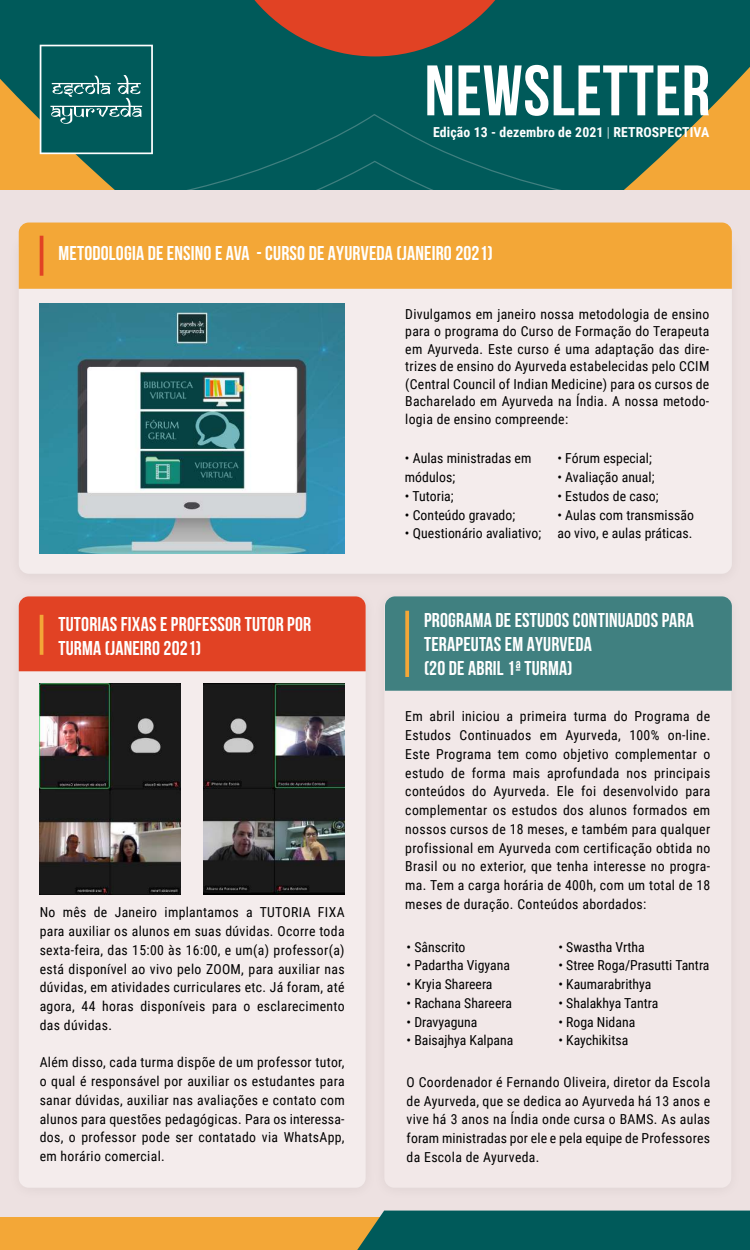
<style>
.page{position:relative;width:750px;height:1250px;background:#ede1e1}
.page>*{position:absolute;margin:0;border:0;box-sizing:border-box;transform-origin:0 0}
.t1{font:700 71.25px "Bebas Neue";letter-spacing:.01em;color:#fff}
.t2{font:700 20px/24px "Bebas Neue";letter-spacing:.01em;color:#fff}
.t3{font:13.75px/18.8px "Roboto Condensed";letter-spacing:.005em;color:#000;text-align:justify}
.t4{font:700 13.75px "Roboto Condensed";letter-spacing:.01em;color:#fff}
.s1{font-weight:300}
</style>
<div class="page">
<div style="left:0;top:1218px;width:414px;height:32px;background:#f3a737"></div>
<div style="left:357px;top:1211px;width:393px;height:39px;background:#005a5a"></div>
<div style="left:384px;top:596px;width:347px;height:592px;background:#f2e8e8;border-radius:10px"></div>
<div style="left:19px;top:238px;width:713px;height:336px;background:#f4ecec;border-radius:10px"></div>
<div style="left:19px;top:596px;width:347px;height:592px;background:#f4ecec;border-radius:10px"></div>
<div style="left:19px;top:223px;width:713px;height:66px;background:#f3a737"></div>
<div style="left:19px;top:596px;width:347px;height:75px;background:#e14224"></div>
<div style="left:385px;top:596px;width:347px;height:95px;background:#408080"></div>
<svg style="left:0;top:0;width:750px;height:190px;background:#286155"></svg>
<hr style="left:40px;top:615px;width:3px;height:40px;background:#f3a737">
<hr style="left:40px;top:236px;width:3px;height:40px;background:#e14224">
<svg style="left:405px;top:611px;width:4px;height:66px"></svg>
<img style="left:40px;top:684px;width:141px;height:211px">
<img style="left:204px;top:684px;width:141px;height:211px">
<img style="left:40px;top:304px;width:305px;height:250px">
<h1 class="t1" style="left:425px;top:52px;width:287px">NEWSLETTER</h1>
<p class="t4" style="left:433px;top:122px;width:278px">Edição 13 - dezembro de 2021 <span class="s1">|</span> RETROSPECTIVA</p>
<h2 class="t2" style="left:58px;top:241px;width:436px">METODOLOGIA DE ENSINO E AVA - CURSO DE AYURVEDA (JANEIRO 2021)</h2>
<p class="t3" style="left:405px;top:304px;width:306px;line-height:17.5px">Divulgamos em janeiro nossa metodologia de ensino para o programa do Curso de Formação do Terapeuta em Ayurveda. Este curso é uma adaptação das dire&shy;trizes de ensino do Ayurveda estabelecidas pelo CCIM (Central Council of Indian Medicine) para os cursos de Bacharelado em Ayurveda na Índia. A nossa metodo&shy;logia de ensino compreende:</p>
<h2 class="t2" style="left:58px;top:612px;width:254px">TUTORIAS FIXAS E PROFESSOR TUTOR POR<br>TURMA (JANEIRO 2021)</h2>
<p class="t3" style="left:40px;top:903px;width:307px">No mês de Janeiro implantamos a TUTORIA FIXA para auxiliar os alunos em suas dúvidas. Ocorre toda sexta-feira, das 15:00 às 16:00, e um(a) professor(a) está disponível ao vivo pelo ZOOM, para auxiliar nas dúvidas, em atividades curriculares etc. Já foram, até agora, 44 horas disponíveis para o esclarecimento das dúvidas.</p>
<p class="t3" style="left:40px;top:1053px;width:307px">Além disso, cada turma dispõe de um professor tutor, o qual é responsável por auxiliar os estudantes para sanar dúvidas, auxiliar nas avaliações e contato com alunos para questões pedagógicas. Para os interessa&shy;dos, o professor pode ser contatado via WhatsApp, em horário comercial.</p>
<p class="t3" style="left:405px;top:449px;width:128px">• Aulas ministradas em módulos;</p>
<p class="t3" style="left:405px;top:486px;width:50px">• Tutoria;</p>
<p class="t3" style="left:405px;top:505px;width:112px">• Conteúdo gravado;</p>
<p class="t3" style="left:405px;top:524px;width:138px">• Questionário avaliativo;</p>
<p class="t3" style="left:557px;top:449px;width:96px">• Fórum especial;</p>
<p class="t3" style="left:557px;top:467px;width:99px">• Avaliação anual;</p>
<p class="t3" style="left:557px;top:486px;width:103px">• Estudos de caso;</p>
<p class="t3" style="left:557px;top:505px;width:138px">• Aulas com transmissão ao vivo, e aulas práticas.</p>
<h2 class="t2" style="left:424px;top:608px;width:271px">PROGRAMA DE ESTUDOS CONTINUADOS PARA<br>TERAPEUTAS EM AYURVEDA<br>(20 DE ABRIL 1ª TURMA)</h2>
<p class="t3" style="left:405px;top:707px;width:307px">Em abril iniciou a primeira turma do Programa de Estudos Continuados em Ayurveda, 100% on-line.<br>Este Programa tem como objetivo complementar o estudo de forma mais aprofundada nos principais conteúdos do Ayurveda. Ele foi desenvolvido para complementar os estudos dos alunos formados em nossos cursos de 18 meses, e também para qualquer profissional em Ayurveda com certificação obtida no Brasil ou no exterior, que tenha interesse no progra&shy;ma. Tem a carga horária de 400h, com um total de 18 meses de duração. Conteúdos abordados:</p>
<p class="t3" style="left:407px;top:937px;width:60px">• Sânscrito</p>
<p class="t3" style="left:407px;top:956px;width:105px">• Padartha Vigyana</p>
<p class="t3" style="left:407px;top:974px;width:87px">• Kryia Shareera</p>
<p class="t3" style="left:407px;top:993px;width:107px">• Rachana Shareera</p>
<p class="t3" style="left:407px;top:1012px;width:72px">• Dravyaguna</p>
<p class="t3" style="left:407px;top:1031px;width:108px">• Baisajhya Kalpana</p>
<p class="t3" style="left:558px;top:937px;width:88px">• Swastha Vrtha</p>
<p class="t3" style="left:558px;top:956px;width:153px">• Stree Roga/Prasutti Tantra</p>
<p class="t3" style="left:558px;top:974px;width:94px">• Kaumarabrithya</p>
<p class="t3" style="left:558px;top:993px;width:101px">• Shalakhya Tantra</p>
<p class="t3" style="left:558px;top:1012px;width:78px">• Roga Nidana</p>
<p class="t3" style="left:558px;top:1031px;width:71px">• Kaychikitsa</p>
<p class="t3" style="left:407px;top:1072px;width:305px">O Coordenador é Fernando Oliveira, diretor da Escola de Ayurveda, que se dedica ao Ayurveda há 13 anos e vive há 3 anos na Índia onde cursa o BAMS. As aulas foram ministradas por ele e pela equipe de Professores da Escola de Ayurveda.</p>
</div>
